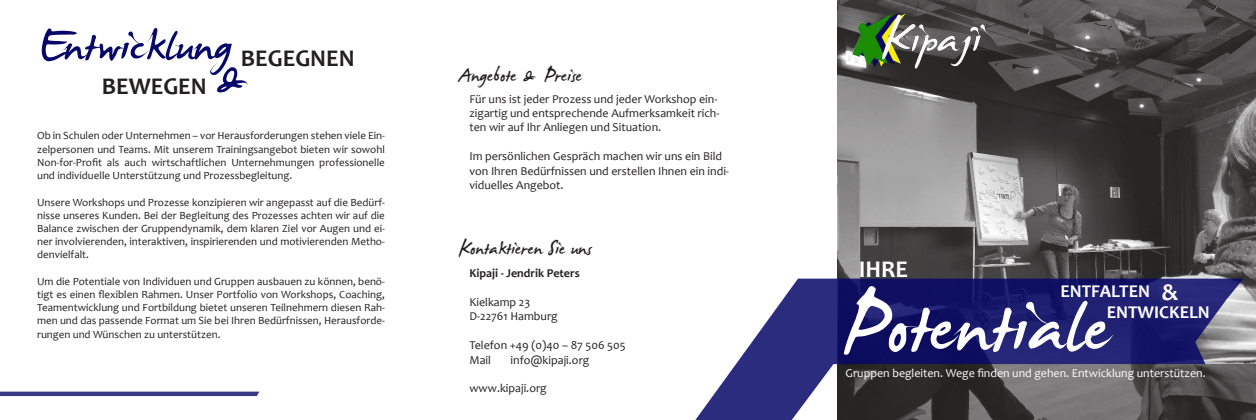
<style>
.page{position:relative;width:1256px;height:420px;background:#fff}
.page>*{position:absolute;margin:0;border:0;box-sizing:border-box;transform-origin:0 0}
.t1{font:125px "James Fajardo";color:#fff}
.t2{font:72px "James Fajardo";color:#070769}
.t3{font:30px "James Fajardo";color:#221f1f}
.t4{font:700 24px "Candara";color:#221f1f}
.t5{font:700 24px "Candara";color:#fff}
.t6{font:700 18px "Candara";color:#fff}
.t7{font:12px/14.4px "Candara";color:#221f1f}
.t8{font:12px "Candara";color:#fff}
.t9{font:700 12px "Candara";color:#221f1f}
.t10{font:11px/13.2px "Candara";color:#221f1f;text-align:justify}
</style>
<div class="page">
<svg style="left:695px;top:278px;width:143px;height:142px;fill:#2c2c7f"></svg>
<img style="left:838px;top:0;width:418px;height:364px">
<img style="left:845px;top:11px;width:160px;height:59px">
<svg style="left:838px;top:278px;width:405px;height:86px;background:#23236f"></svg>
<svg style="left:838px;top:364px;width:418px;height:56px;background:#4c4a4a"></svg>
<svg style="left:0;top:391px;width:259px;height:5px"></svg>
<h2 class="t2" style="left:37px;top:9px;width:197px">Entwicklung</h2>
<h3 class="t4" style="left:241px;top:49px;width:116px">BEGEGNEN</h3>
<h2 class="t2" style="left:214px;top:42px;width:41px">&amp;</h2>
<h3 class="t4" style="left:102px;top:77px;width:107px">BEWEGEN</h3>
<p class="t10" style="left:37px;top:129px;width:349px">Ob in Schulen oder Unternehmen – vor Herausforderungen stehen viele Ein&shy;zelpersonen und Teams. Mit unserem Trainingsangebot bieten wir sowohl Non-for-Profit als auch wirtschaftlichen Unternehmungen professionelle und individuelle Unterstützung und Prozessbegleitung.</p>
<p class="t10" style="left:37px;top:195px;width:349px">Unsere Workshops und Prozesse konzipieren wir angepasst auf die Bedürf&shy;nisse unseres Kunden. Bei der Begleitung des Prozesses achten wir auf die Balance zwischen der Gruppendynamik, dem klaren Ziel vor Augen und ei&shy;ner involvierenden, interaktiven, inspirierenden und motivierenden Metho&shy;denvielfalt.</p>
<p class="t10" style="left:37px;top:274px;width:349px">Um die Potentiale von Individuen und Gruppen ausbauen zu können, benö&shy;tigt es einen flexiblen Rahmen. Unser Portfolio von Workshops, Coaching, Teamentwicklung und Fortbildung bietet unseren Teilnehmern diesen Rah&shy;men und das passende Format um Sie bei Ihren Bedürfnissen, Herausforde&shy;rungen und Wünschen zu unterstützen.</p>
<h3 class="t3" style="left:459px;top:60px;width:125px">Angebote &amp; Preise</h3>
<p class="t7" style="left:469px;top:91px;width:251px">Für uns ist jeder Prozess und jeder Workshop ein&shy;zigartig und entsprechende Aufmerksamkeit rich&shy;ten wir auf Ihr Anliegen und Situation.</p>
<p class="t7" style="left:469px;top:149px;width:261px">Im persönlichen Gespräch machen wir uns ein Bild von Ihren Bedürfnissen und erstellen Ihnen ein indi&shy;viduelles Angebot.</p>
<h3 class="t3" style="left:459px;top:233px;width:134px">Kontaktieren Sie uns</h3>
<p class="t9" style="left:469px;top:268px;width:112px">Kipaji - Jendrik Peters</p>
<p class="t7" style="left:469px;top:295px;width:90px">Kielkamp 23<br>D-22761 Hamburg</p>
<p class="t7" style="left:469px;top:339px;width:158px">Telefon +49 (0)40 – 87 506 505<br>Mail</p>
<p class="t7" style="left:511px;top:353px;width:80px">info@kipaji.org</p>
<p class="t7" style="left:469px;top:382px;width:79px">www.kipaji.org</p>
<h3 class="t5" style="left:859px;top:260px;width:51px">IHRE</h3>
<h3 class="t5" style="left:1162px;top:283px;width:18px">&amp;</h3>
<h3 class="t6" style="left:1060px;top:284px;width:91px">ENTFALTEN</h3>
<h1 class="t1" style="left:843px;top:263px;width:268px">Potentiale</h1>
<h3 class="t6" style="left:1106px;top:305px;width:105px">ENTWICKELN</h3>
<p class="t8" style="left:845px;top:365px;width:362px">Gruppen begleiten. Wege finden und gehen. Entwicklung unterstützen.</p>
</div>
